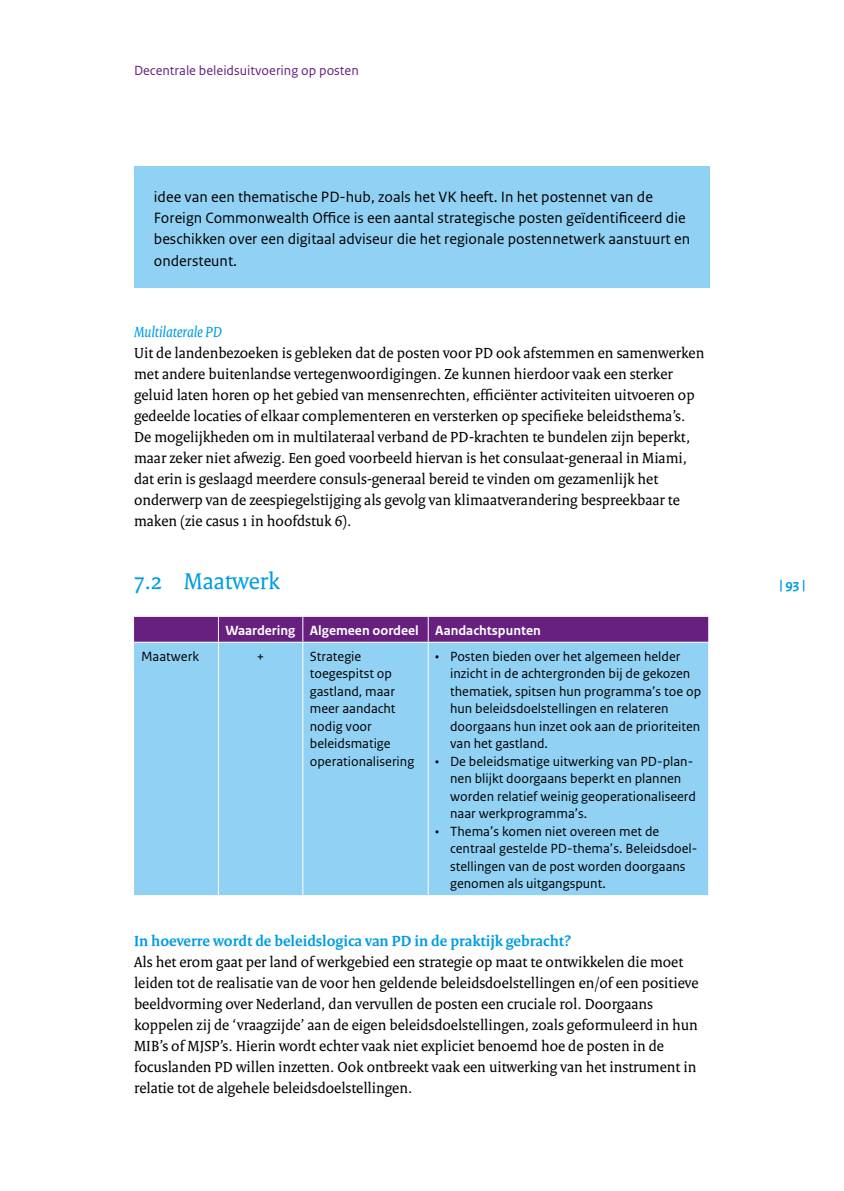
<style>
.page{position:relative;width:844px;height:1191px;background:#fff}
.page>*{position:absolute;margin:0;border:0;box-sizing:border-box;transform-origin:0 0}
._04_RO_Paragraafkop{font:24.5px "Rijksoverheid Serif";color:#009de2}
._10_RO_Broodtekst{font:15.75px/21px "Rijksoverheid Serif";color:#000}
.t1{font:15.75px/21px "Rijksoverheid Sans Text";color:#000}
._07_RO_Tussenkop{font:700 15.75px "Rijksoverheid Serif";color:#009de2}
._06_RO_Subalineakop{font:italic 15.75px "Rijksoverheid Serif";color:#009de2}
._32_RO_Tabel_Broodte{font:14px/17.5px "Rijksoverheid Sans Text";color:#000}
._31_RO_Tabel_Tussenk{font:700 14px "Rijksoverheid Sans Text";color:#fff}
._09_BZ_DFK_Binnenwer{font:14px "Rijksoverheid Sans Text";color:#67207f}
.t2{font:700 14px "Rijksoverheid Sans Text";color:#009de2}
</style>
<div class="page">
<div style="left:134px;top:167px;width:575px;height:121px;background:#91d1f3"></div>
<div style="left:134px;top:643px;width:574px;height:252px;background:#91d1f3"></div>
<div style="left:134px;top:617px;width:574px;height:25px;background:#67207f"></div>
<hr style="left:218px;top:642px;width:1px;height:253px;background:#fff">
<hr style="left:302px;top:642px;width:1px;height:253px;background:#fff">
<hr style="left:427px;top:642px;width:1px;height:253px;background:#fff">
<p class="_09_BZ_DFK_Binnenwer" style="left:134px;top:62px;width:226px">Decentrale beleidsuitvoering op posten</p>
<p class="t1" style="left:154px;top:187px;width:537px">idee van een thematische PD-hub, zoals het VK heeft. In het postennet van de Foreign Commonwealth Office is een aantal strategische posten geïdentificeerd die beschikken over een digitaal adviseur die het regionale postennetwerk aanstuurt en ondersteunt.</p>
<p class="_06_RO_Subalineakop" style="left:134px;top:322px;width:89px">Multilaterale PD</p>
<p class="_10_RO_Broodtekst" style="left:134px;top:342px;width:571px">Uit de landenbezoeken is gebleken dat de posten voor PD ook afstemmen en samenwerken met andere buitenlandse vertegenwoordigingen. Ze kunnen hierdoor vaak een sterker geluid laten horen op het gebied van mensenrechten, efficiënter activiteiten uitvoeren op gedeelde locaties of elkaar complementeren en versterken op specifieke beleidsthema’s.<br>De mogelijkheden om in multilateraal verband de PD-krachten te bundelen zijn beperkt, maar zeker niet afwezig. Een goed voorbeeld hiervan is het consulaat-generaal in Miami, dat erin is geslaagd meerdere consuls-generaal bereid te vinden om gezamenlijk het onderwerp van de zeespiegelstijging als gevolg van klimaatverandering bespreekbaar te maken (zie casus 1 in hoofdstuk 6).</p>
<p class="_04_RO_Paragraafkop" style="left:134px;top:566px;width:147px">7.2 Maatwerk</p>
<p class="_31_RO_Tabel_Tussenk" style="left:225px;top:623px;width:71px">Waardering</p>
<p class="_31_RO_Tabel_Tussenk" style="left:310px;top:623px;width:110px">Algemeen oordeel</p>
<p class="_31_RO_Tabel_Tussenk" style="left:435px;top:623px;width:107px">Aandachtspunten</p>
<p class="_32_RO_Tabel_Broodte" style="left:141px;top:647px;width:59px">Maatwerk</p>
<p class="_32_RO_Tabel_Broodte" style="left:257px;top:647px;width:9px">+</p>
<p class="_32_RO_Tabel_Broodte" style="left:310px;top:647px;width:106px">Strategie toegespitst op gastland, maar meer aandacht nodig voor beleidsmatige operationalisering</p>
<p class="_32_RO_Tabel_Broodte" style="left:450px;top:647px;width:252px;text-indent:-15px">• Posten bieden over het algemeen helder inzicht in de achtergronden bij de gekozen thematiek, spitsen hun programma’s toe op hun beleidsdoelstellingen en relateren doorgaans hun inzet ook aan de prioriteiten van het gastland.</p>
<p class="_32_RO_Tabel_Broodte" style="left:450px;top:752px;width:247px;text-indent:-15px">• De beleidsmatige uitwerking van PD-plan&shy;nen blijkt doorgaans beperkt en plannen worden relatief weinig geoperationaliseerd naar werkprogramma’s.</p>
<p class="_32_RO_Tabel_Broodte" style="left:450px;top:822px;width:249px;text-indent:-15px">• Thema’s komen niet overeen met de centraal gestelde PD-thema’s. Beleidsdoel&shy;stellingen van de post worden doorgaans genomen als uitgangspunt.</p>
<p class="_07_RO_Tussenkop" style="left:134px;top:931px;width:438px">In hoeverre wordt de beleidslogica van PD in de praktijk gebracht?</p>
<p class="_10_RO_Broodtekst" style="left:134px;top:951px;width:566px">Als het erom gaat per land of werkgebied een strategie op maat te ontwikkelen die moet leiden tot de realisatie van de voor hen geldende beleidsdoelstellingen en/of een positieve beeldvorming over Nederland, dan vervullen de posten een cruciale rol. Doorgaans koppelen zij de ‘vraagzijde’ aan de eigen beleidsdoelstellingen, zoals geformuleerd in hun MIB’s of MJSP’s. Hierin wordt echter vaak niet expliciet benoemd hoe de posten in de focuslanden PD willen inzetten. Ook ontbreekt vaak een uitwerking van het instrument in relatie tot de algehele beleidsdoelstellingen.</p>
<p class="t2" style="left:779px;top:576px;width:28px">| 93 |</p>
</div>
